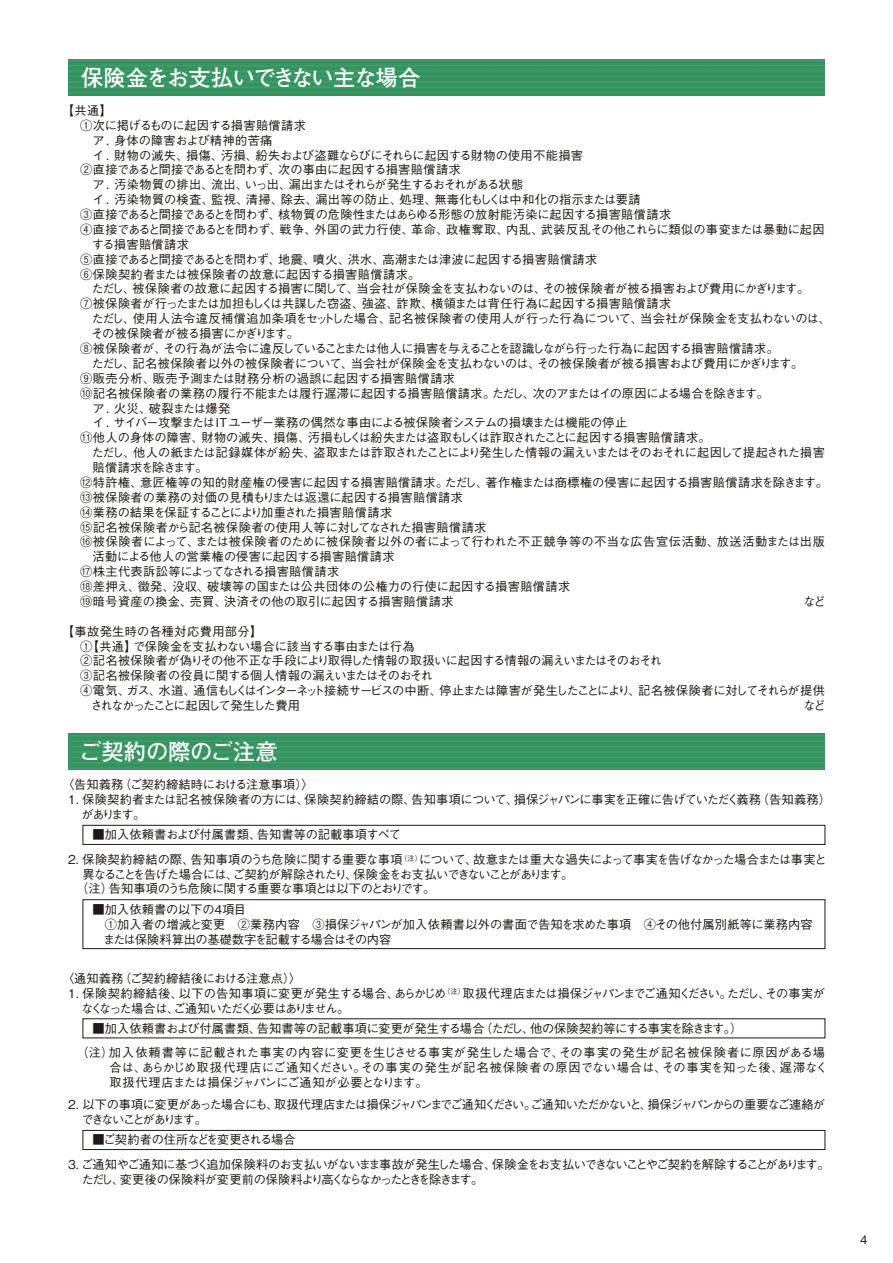
<style>
.page{position:relative;width:893px;height:1263px;background:#fff}
.page>*{position:absolute;margin:0;border:0;box-sizing:border-box;transform-origin:0 0}
.t1{font:700 22.35px "Futo Go B101 Pro";letter-spacing:-.055em;color:#fff}
.t2{font:700 22.35px "Futo Go B101 Pro";letter-spacing:-.005em;color:#fff}
.t3{font:500 12.3px/14.9px "Gothic BBB Pro";letter-spacing:-.035em;color:#221815}
.t4{font:500 12.3px/24.3px "Gothic BBB Pro";letter-spacing:.01em;color:#221815}
.t5{font:500 12.3px/14.9px "Gothic BBB Pro";letter-spacing:-.085em;color:#221815}
.t6{font:500 12.3px/14.9px "Gothic BBB Pro";letter-spacing:-.005em;color:#221815}
.t7{font:500 12.3px/14.9px "Gothic BBB Pro";letter-spacing:.015em;color:#221815}
.t8{font:500 12.3px/14.9px "Gothic BBB Pro";letter-spacing:-.12em;color:#221815}
.t9{font:500 12.3px "Gothic BBB Pro";letter-spacing:-.065em;color:#221815}
.t10{font:500 12.3px "Gothic BBB Pro";letter-spacing:-.09em;color:#221815}
.t11{font:500 12.15px "Gothic BBB Pro";letter-spacing:-.01em;color:#221815}
.t12{font:500 12.15px "Gothic BBB Pro";letter-spacing:.03em;color:#221815}
.t13{font:500 12.15px "Gothic BBB Pro";letter-spacing:.02em;color:#221815}
.t14{font:500 12.15px "Gothic BBB Pro";letter-spacing:-.035em;color:#221815}
.t15{font:500 12.15px "Gothic BBB Pro";letter-spacing:-.04em;color:#221815}
.t16{font:500 12.15px "Gothic BBB Pro";letter-spacing:-.095em;color:#221815}
.t17{font:500 12.15px "Gothic BBB Pro";letter-spacing:-.08em;color:#221815}
.t18{font:500 12.15px "Gothic BBB Pro";letter-spacing:-.045em;color:#221815}
.t19{font:500 12.15px "Gothic BBB Pro";letter-spacing:-.09em;color:#221815}
.t20{font:500 12.15px "Gothic BBB Pro";letter-spacing:-.05em;color:#221815}
.t21{font:500 12.15px "Gothic BBB Pro";letter-spacing:.015em;color:#221815}
.t22{font:500 12.15px "Gothic BBB Pro";letter-spacing:.01em;color:#221815}
.t23{font:500 12.15px "Gothic BBB Pro";letter-spacing:-.135em;color:#221815}
.t24{font:500 12.15px "Gothic BBB Pro";letter-spacing:-.055em;color:#221815}
.t25{font:500 11.7px "Gothic BBB Pro";color:#221815}
</style>
<div class="page">
<svg style="left:68px;top:734px;width:757px;height:36px;background:#389663"></svg>
<svg style="left:68px;top:60px;width:757px;height:36px;background:#389662"></svg>
<div style="left:83px;top:825px;width:742px;height:20px;border:1px solid #221815"></div>
<div style="left:83px;top:1130px;width:742px;height:20px;border:1px solid #221815"></div>
<div style="left:83px;top:899px;width:742px;height:50px;border:1px solid #221815"></div>
<h1 class="t1" style="left:81px;top:60px;width:341px">保険金をお支払いできない主な場合</h1>
<p class="t11" style="left:62px;top:101px;width:51px">【共通】</p>
<p class="t11" style="left:80px;top:115px;width:227px">①次に掲げるものに起因する損害賠償請求</p>
<p class="t13" style="left:92px;top:130px;width:182px">ア. 身体の障害および精神的苦痛</p>
<p class="t11" style="left:92px;top:145px;width:492px">イ. 財物の滅失、損傷、汚損、紛失および盗難ならびにそれらに起因する財物の使用不能損害</p>
<p class="t15" style="left:80px;top:160px;width:382px">②直接であると間接であるとを問わず、次の事由に起因する損害賠償請求</p>
<p class="t19" style="left:92px;top:175px;width:432px">ア . 汚染物質の排出、流出、いっ出、漏出またはそれらが発生するおそれがある状態</p>
<p class="t13" style="left:92px;top:190px;width:550px">イ. 汚染物質の検査、監視、清掃、除去、漏出等の防止、処理、無毒化もしくは中和化の指示または要請</p>
<p class="t11" style="left:80px;top:205px;width:592px">③直接であると間接であるとを問わず、核物質の危険性またはあらゆる形態の放射能汚染に起因する損害賠償請求</p>
<p class="t11" style="left:80px;top:220px;width:746px">④直接であると間接であるとを問わず、戦争、外国の武力行使、革命、政権奪取、内乱、武装反乱その他これらに類似の事変または暴動に起因</p>
<p class="t12" style="left:92px;top:234px;width:99px">する損害賠償請求</p>
<p class="t15" style="left:80px;top:249px;width:519px">⑤直接であると間接であるとを問わず、地震、噴火、洪水、高潮または津波に起因する損害賠償請求</p>
<p class="t12" style="left:80px;top:264px;width:342px">⑥保険契約者または被保険者の故意に起因する損害賠償請求。</p>
<p class="t11" style="left:91px;top:279px;width:719px">ただし、被保険者の故意に起因する損害に関して、当会社が保険金を支払わないのは、その被保険者が被る損害および費用にかぎります。</p>
<p class="t11" style="left:80px;top:294px;width:593px">⑦被保険者が行ったまたは加担もしくは共謀した窃盗、強盗、詐欺、横領または背任行為に起因する損害賠償請求</p>
<p class="t13" style="left:91px;top:309px;width:741px">ただし、使用人法令違反補償追加条項をセットした場合、記名被保険者の使用人が行った行為について、当会社が保険金を支払わないのは、</p>
<p class="t24" style="left:91px;top:324px;width:209px">その被保険者が被る損害にかぎります。</p>
<p class="t18" style="left:80px;top:339px;width:700px">⑧被保険者が、その行為が法令に違反していることまたは他人に損害を与えることを認識しながら行った行為に起因する損害賠償請求。</p>
<p class="t11" style="left:91px;top:354px;width:713px">ただし、記名被保険者以外の被保険者について、当会社が保険金を支払わないのは、その被保険者が被る損害および費用にかぎります。</p>
<p class="t12" style="left:80px;top:368px;width:376px">⑨販売分析、販売予測または財務分析の過誤に起因する損害賠償請求</p>
<p class="t11" style="left:80px;top:383px;width:690px">⑩記名被保険者の業務の履行不能または履行遅滞に起因する損害賠償請求。ただし、次のアまたはイの原因による場合を除きます。</p>
<p class="t14" style="left:92px;top:398px;width:139px">ア. 火災、破裂または爆発</p>
<p class="t20" style="left:92px;top:413px;width:536px">イ . サイバー攻撃またはITユーザー業務の偶然な事由による被保険者システムの損壊または機能の停止</p>
<p class="t11" style="left:80px;top:428px;width:632px">⑪他人の身体の障害、財物の滅失、損傷、汚損もしくは紛失または盗取もしくは詐取されたことに起因する損害賠償請求。</p>
<p class="t17" style="left:91px;top:443px;width:735px">ただし、他人の紙または記録媒体が紛失、盗取または詐取されたことにより発生した情報の漏えいまたはそのおそれに起因して提起された損害</p>
<p class="t19" style="left:92px;top:458px;width:117px">賠償請求を除きます。</p>
<p class="t12" style="left:80px;top:473px;width:749px">⑫特許権、意匠権等の知的財産権の侵害に起因する損害賠償請求。ただし、著作権または商標権の侵害に起因する損害賠償請求を除きます。</p>
<p class="t11" style="left:80px;top:487px;width:384px">⑬被保険者の業務の対価の見積もりまたは返還に起因する損害賠償請求</p>
<p class="t14" style="left:80px;top:502px;width:313px">⑭業務の結果を保証することにより加重された損害賠償請求</p>
<p class="t12" style="left:80px;top:517px;width:408px">⑮記名被保険者から記名被保険者の使用人等に対してなされた損害賠償請求</p>
<p class="t13" style="left:80px;top:532px;width:746px">⑯被保険者によって、または被保険者のために被保険者以外の者によって行われた不正競争等の不当な広告宣伝活動、放送活動または出版</p>
<p class="t11" style="left:92px;top:547px;width:304px">活動による他人の営業権の侵害に起因する損害賠償請求</p>
<p class="t12" style="left:80px;top:562px;width:260px">⑰株主代表訴訟等によってなされる損害賠償請求</p>
<p class="t21" style="left:80px;top:577px;width:492px">⑱差押え、徴発、没収、破壊等の国または公共団体の公権力の行使に起因する損害賠償請求</p>
<p class="t22" style="left:80px;top:592px;width:375px">⑲暗号資産の換金、売買、決済その他の取引に起因する損害賠償請求</p>
<p class="t11" style="left:803px;top:592px;width:24px">など</p>
<p class="t12" style="left:62px;top:621px;width:202px">【事故発生時の各種対応費用部分】</p>
<p class="t14" style="left:80px;top:636px;width:336px">①【共通】で保険金を支払わない場合に該当する事由または行為</p>
<p class="t14" style="left:80px;top:651px;width:583px">②記名被保険者が偽りその他不正な手段により取得した情報の取扱いに起因する情報の漏えいまたはそのおそれ</p>
<p class="t11" style="left:80px;top:666px;width:354px">③記名被保険者の役員に関する個人情報の漏えいまたはそのおそれ</p>
<p class="t16" style="left:80px;top:681px;width:746px">④電気、ガス、水道、通信もしくはインターネット接続サービスの中断、停止または障害が発生したことにより、記名被保険者に対してそれらが提供</p>
<p class="t23" style="left:91px;top:696px;width:211px">されなかったことに起因して発生した費用</p>
<p class="t11" style="left:803px;top:696px;width:24px">など</p>
<h1 class="t2" style="left:79px;top:734px;width:200px">ご契約の際のご注意</h1>
<p class="t4" style="left:62px;top:771px;width:254px">〈告知義務（ご契約締結時における注意事項）〉</p>
<p class="t3" style="left:81px;top:790px;width:751px;text-indent:-13px">1. 保険契約者または記名被保険者の方には、保険契約締結の際、告知事項について、損保ジャパンに事実を正確に告げていただく義務（告知義務）があります。</p>
<p class="t4" style="left:92px;top:821px;width:310px">■加入依頼書および付属書類、告知書等の記載事項すべて</p>
<p class="t3" style="left:68px;top:850px;width:760px">2. 保険契約締結の際、告知事項のうち危険に関する重要な事項<sup>（注）</sup>について、故意または重大な過失によって事実を告げなかった場合または事実と</p>
<p class="t10" style="left:82px;top:864px;width:493px">異なることを告げた場合には、ご契約が解除されたり、保険金をお支払いできないことがあります。</p>
<p class="t9" style="left:76px;top:879px;width:361px">（注）告知事項のうち危険に関する重要な事項とは以下のとおりです。</p>
<p class="t6" style="left:103px;top:900px;width:711px;text-indent:-11px">■加入依頼書の以下の4項目<br>①加入者の増減と変更　②業務内容　③損保ジャパンが加入依頼書以外の書面で告知を求めた事項　④その他付属別紙等に業務内容または保険料算出の基礎数字を記載する場合はその内容</p>
<p class="t4" style="left:62px;top:964px;width:241px">〈通知義務（ご契約締結後における注意点）〉</p>
<p class="t3" style="left:81px;top:984px;width:745px;text-indent:-13px">1. 保険契約締結後、以下の告知事項に変更が発生する場合、あらかじめ<sup>（注）</sup>取扱代理店または損保ジャパンまでご通知ください。ただし、その事実がなくなった場合は、ご通知いただく必要はありません。</p>
<p class="t4" style="left:76px;top:1014px;width:750px;text-indent:16px">■加入依頼書および付属書類、告知書等の記載事項に変更が発生する場合（ただし、他の保険契約等にする事実を除きます。）<br>（注）加入依頼書等に記載された事実の内容に変更を生じさせる事実が発生した場合で、その事実の発生が記名被保険者に原因がある場</p>
<p class="t7" style="left:109px;top:1058px;width:720px">合は、あらかじめ取扱代理店にご通知ください。その事実の発生が記名被保険者の原因でない場合は、その事実を知った後、遅滞なく取扱代理店または損保ジャパンにご通知が必要となります。</p>
<p class="t8" style="left:81px;top:1096px;width:745px;text-indent:-13px">2. 以下の事項に変更があった場合にも、取扱代理店または損保ジャパンまでご通知ください。ご通知いただかないと、損保ジャパンからの重要なご連絡ができないことがあります。</p>
<p class="t9" style="left:92px;top:1130px;width:205px">■ご契約者の住所などを変更される場合</p>
<p class="t5" style="left:81px;top:1155px;width:750px;text-indent:-13px">3. ご通知やご通知に基づく追加保険料のお支払いがないまま事故が発生した場合、保険金をお支払いできないことやご契約を解除することがあります。ただし、変更後の保険料が変更前の保険料より高くならなかったときを除きます。</p>
<p class="t25" style="left:860px;top:1230px;width:9px">4</p>
</div>
